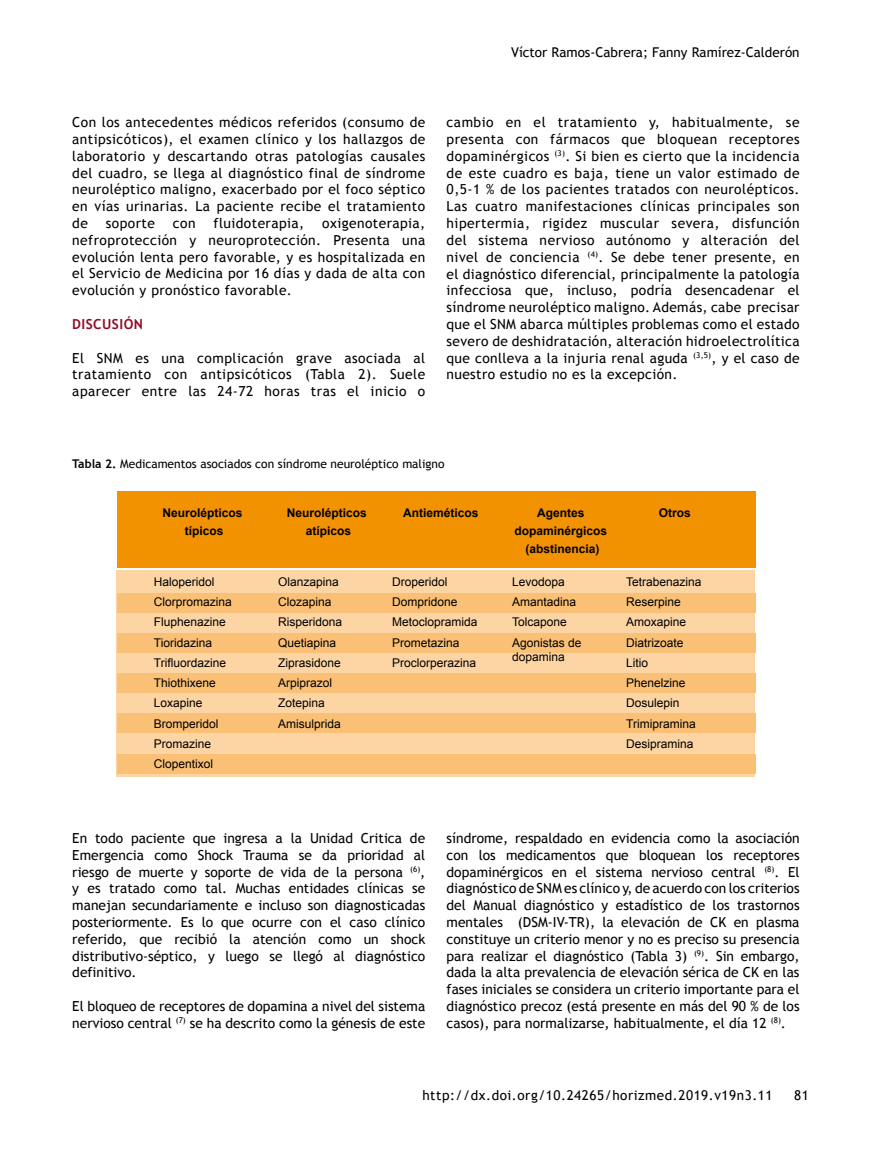
<style>
.page{position:relative;width:872px;height:1149px;background:#fff}
.page>*{position:absolute;margin:0;border:0;box-sizing:border-box;transform-origin:0 0}
.t1{font:13.8px/16.8px "Trebuchet MS";letter-spacing:.025em;color:#000;text-align:justify}
.t2{font:13.8px/16.8px "Trebuchet MS";color:#000}
.t3{font:700 13.8px "Trebuchet MS";letter-spacing:.03em;color:#910b26}
.t4{font:13.5px "Trebuchet MS";letter-spacing:.04em;color:#000}
.t5{font:13.5px "Trebuchet MS";color:#000}
.t6{font:12px/20.2px "Arial";color:#000}
.t7{font:700 12px/17.7px "Arial";color:#000;text-align:center}
.t8{font:12px "Trebuchet MS";color:#000}
.s1{font-weight:700}
</style>
<div class="page">
<div style="left:117px;top:570px;width:638px;height:205px;background:#fdd5a5"></div>
<div style="left:117px;top:491px;width:638px;height:77px;background:#f39200"></div>
<div style="left:117px;top:593px;width:638px;height:19px;background:#fac075"></div>
<div style="left:117px;top:633px;width:638px;height:19px;background:#fac075"></div>
<div style="left:117px;top:673px;width:638px;height:19px;background:#fac075"></div>
<div style="left:117px;top:713px;width:638px;height:19px;background:#fac075"></div>
<div style="left:117px;top:754px;width:638px;height:19px;background:#fac075"></div>
<p class="t5" style="left:511px;top:43px;width:290px">Víctor Ramos-Cabrera; Fanny Ramírez-Calderón</p>
<p class="t1" style="left:72px;top:114px;width:354px">Con los antecedentes médicos referidos (consumo de antipsicóticos), el examen clínico y los hallazgos de laboratorio y descartando otras patologías causales del cuadro, se llega al diagnóstico final de síndrome neuroléptico maligno, exacerbado por el foco séptico en vías urinarias. La paciente recibe el tratamiento de</p>
<p class="t1" style="left:106px;top:214px;width:50px">soporte</p>
<p class="t1" style="left:173px;top:214px;width:24px">con</p>
<p class="t1" style="left:213px;top:214px;width:92px">fluidoterapia,</p>
<p class="t1" style="left:72px;top:214px;width:354px;text-indent:250px">oxigenoterapia, nefroprotección y neuroprotección. Presenta una evolución lenta pero favorable, y es hospitalizada en el Servicio de Medicina por 16 días y dada de alta con evolución y pronóstico favorable.</p>
<p class="t3" style="left:72px;top:315px;width:72px">DISCUSIÓN</p>
<p class="t1" style="left:72px;top:349px;width:354px">El SNM es una complicación grave asociada al tratamiento con antipsicóticos (Tabla 2). Suele aparecer entre las 24-72 horas tras el inicio o</p>
<p class="t1" style="left:446px;top:114px;width:354px">cambio en el tratamiento y, habitualmente, se presenta con fármacos que bloquean receptores dopaminérgicos <sup>(3)</sup>. Si bien es cierto que la incidencia de este cuadro es baja, tiene un valor estimado de 0,5-1 % de los pacientes tratados con neurolépticos.<br>Las cuatro manifestaciones clínicas principales son hipertermia, rigidez muscular severa, disfunción del sistema nervioso autónomo y alteración del nivel de conciencia <sup>(4)</sup>. Se debe tener presente, en el diagnóstico diferencial, principalmente la patología infecciosa que, incluso, podría desencadenar el síndrome neuroléptico maligno. Además, cabe precisar que el SNM abarca múltiples problemas como el estado severo de deshidratación, alteración hidroelectrolítica que conlleva a la injuria renal aguda <sup>(3,5)</sup>, y el caso de nuestro estudio no es la excepción.</p>
<p class="t8" style="left:72px;top:455px;width:374px"><span class="s1">Tabla 2.</span> Medicamentos asociados con síndrome neuroléptico maligno</p>
<p class="t7" style="left:162px;top:504px;width:82px">Neurolépticos típicos</p>
<p class="t7" style="left:287px;top:504px;width:82px">Neurolépticos atípicos</p>
<p class="t7" style="left:514px;top:504px;width:94px">Agentes dopaminérgicos (abstinencia)</p>
<p class="t7" style="left:403px;top:504px;width:77px">Antieméticos</p>
<p class="t7" style="left:659px;top:504px;width:34px">Otros</p>
<p class="t6" style="left:154px;top:571px;width:80px">Haloperidol<br>Clorpromazina<br>Fluphenazine<br>Tioridazina<br>Trifluordazine<br>Thiothixene<br>Loxapine<br>Bromperidol<br>Promazine<br>Clopentixol</p>
<p class="t6" style="left:278px;top:571px;width:66px">Olanzapina<br>Clozapina<br>Risperidona<br>Quetiapina<br>Ziprasidone<br>Arpiprazol<br>Zotepina<br>Amisulprida</p>
<p class="t6" style="left:512px;top:571px;width:71px">Levodopa<br>Amantadina<br>Tolcapone<br>Agonistas de</p>
<p class="t6" style="left:392px;top:571px;width:87px">Droperidol<br>Dompridone<br>Metoclopramida<br>Prometazina<br>Proclorperazina</p>
<p class="t6" style="left:626px;top:571px;width:77px">Tetrabenazina<br>Reserpine<br>Amoxapine<br>Diatrizoate<br>Litio<br>Phenelzine<br>Dosulepin<br>Trimipramina<br>Desipramina</p>
<p class="t6" style="left:512px;top:646px;width:54px">dopamina</p>
<p class="t1" style="left:72px;top:829px;width:354px">En todo paciente que ingresa a la Unidad Critica de Emergencia como Shock Trauma se da prioridad al riesgo de muerte y soporte de vida de la persona <sup>(6)</sup>, y es tratado como tal. Muchas entidades clínicas se manejan secundariamente e incluso son diagnosticadas posteriormente. Es lo que ocurre con el caso clínico referido, que recibió la atención como un shock distributivo-séptico, y luego se llegó al diagnóstico definitivo.</p>
<p class="t2" style="left:72px;top:997px;width:354px">El bloqueo de receptores de dopamina a nivel del sistema nervioso central <sup>(7)</sup> se ha descrito como la génesis de este</p>
<p class="t1" style="left:446px;top:829px;width:354px">síndrome, respaldado en evidencia como la asociación con los medicamentos que bloquean los receptores dopaminérgicos en el sistema nervioso central <sup>(8)</sup>. El diagnóstico de SNM es clínico y, de acuerdo con los criterios del Manual diagnóstico y estadístico de los trastornos mentales (DSM-IV-TR), la elevación de CK en plasma constituye un criterio menor y no es preciso su presencia para realizar el diagnóstico (Tabla 3) <sup>(9)</sup>. Sin embargo, dada la alta prevalencia de elevación sérica de CK en las fases iniciales se considera un criterio importante para el diagnóstico precoz (está presente en más del 90 % de los casos), para normalizarse, habitualmente, el día 12 <sup>(8)</sup>.</p>
<p class="t4" style="left:422px;top:1085px;width:352px">http://dx.doi.org/10.24265/horizmed.2019.v19n3.11</p>
<p class="t5" style="left:794px;top:1085px;width:16px">81</p>
</div>
